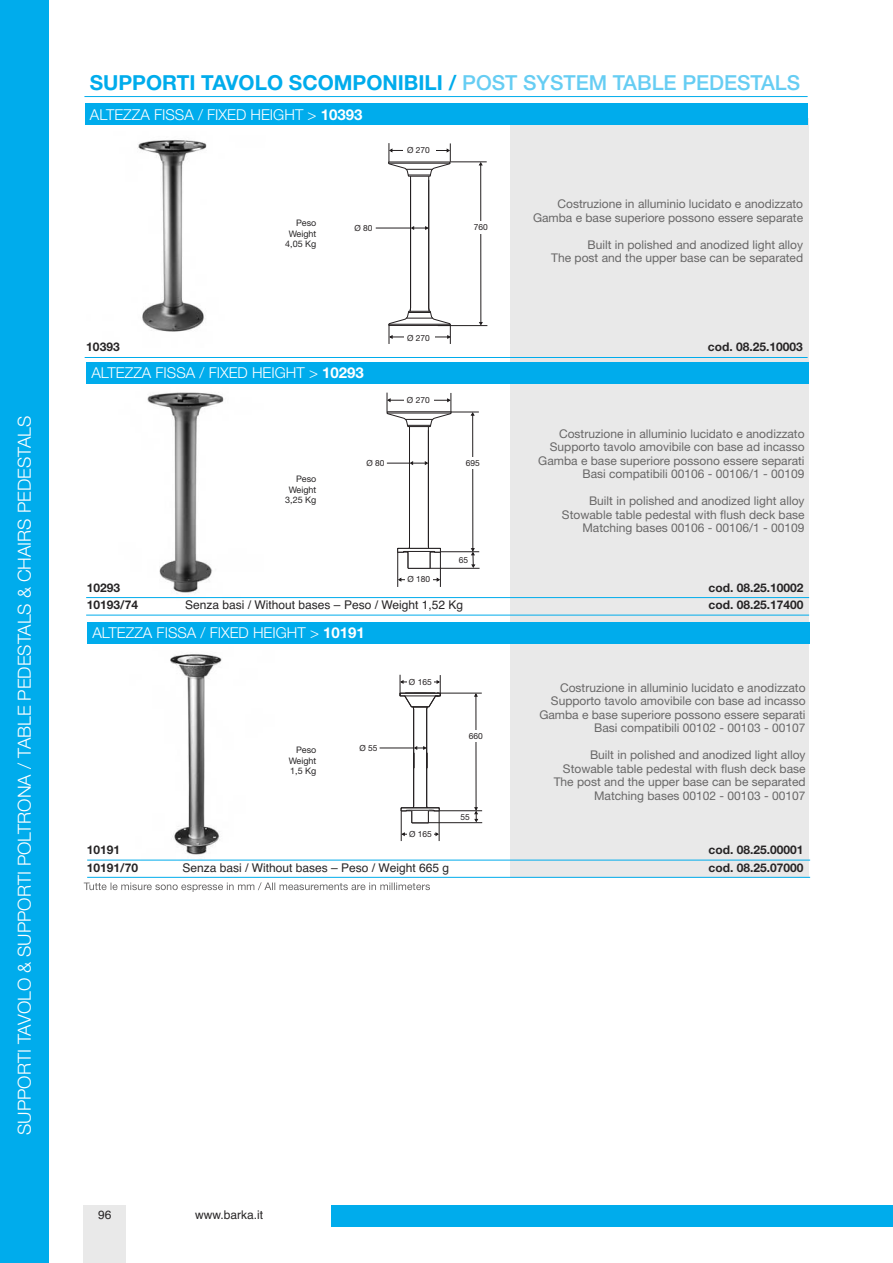
<style>
.page{position:relative;width:893px;height:1263px;background:#fff}
.page>*{position:absolute;margin:0;border:0;box-sizing:border-box;transform-origin:0 0}
.t1{font:700 20.7px "Helvetica Neue LT Std";color:#00acec}
.t2{font:300 18px "Helvetica Neue LT Std";color:#fff}
.t3{font:300 15px "Helvetica Neue LT Std";color:#fff}
.t4{font:12px/13.5px "Helvetica Neue LT Std";color:#686767;text-align:right}
.t5{font:700 12px "Helvetica Neue LT Std";color:#272526}
.t6{font:12px "Helvetica";color:#272526}
.t7{font:9px/10.5px "Helvetica Neue LT Std";color:#272526;text-align:right}
.t8{font:8.4px "Helvetica Neue";color:#231f20}
.s1{font-weight:500;color:#66cdf3}
.s2{font-weight:700}
</style>
<div class="page">
<div style="left:332px;top:1206px;width:561px;height:21px;background:#00acec"></div>
<div style="left:84px;top:1206px;width:42px;height:57px;background:#e9e9e9"></div>
<div style="left:0;top:0;width:48px;height:1263px;background:#00acec"></div>
<svg style="left:84px;top:883px;width:94px;height:7px"></svg>
<hr style="left:84px;top:96px;width:723px;height:1px;background:#00acec">
<img style="left:137px;top:140px;width:70px;height:192px">
<div style="left:510px;top:118px;width:298px;height:759px;background:#e9e9e9"></div>
<div style="left:85px;top:104px;width:722px;height:21px;background:#00acec"></div>
<hr style="left:85px;top:357px;width:722px;height:1px;background:#00acec">
<img style="left:89px;top:654px;width:202px;height:206px">
<div style="left:87px;top:622px;width:723px;height:21px;background:#00acec"></div>
<hr style="left:87px;top:877px;width:723px;height:1px;background:#00acec">
<hr style="left:87px;top:860px;width:723px;height:1px;background:#00acec">
<hr style="left:380px;top:748px;width:34px;height:1px;background:#231f20">
<hr style="left:476px;top:694px;width:1px;height:114px;background:#231f20">
<svg style="left:473px;top:692px;width:5px;height:6px"></svg>
<hr style="left:439px;top:810px;width:43px;height:1px;background:#231f20">
<hr style="left:440px;top:693px;width:42px;height:1px;background:#231f20">
<svg style="left:473px;top:806px;width:6px;height:18px"></svg>
<hr style="left:428px;top:822px;width:54px;height:1px;background:#231f20">
<div style="left:469px;top:730px;width:13px;height:12px;background:#fff"></div>
<svg style="left:399px;top:675px;width:42px;height:166px"></svg>
<hr style="left:405px;top:696px;width:33px;height:1px;background:#231f20">
<hr style="left:376px;top:228px;width:35px;height:1px;background:#231f20">
<hr style="left:480px;top:164px;width:1px;height:160px;background:#231f20">
<svg style="left:478px;top:161px;width:5px;height:6px"></svg>
<svg style="left:478px;top:321px;width:6px;height:6px"></svg>
<hr style="left:450px;top:162px;width:37px;height:1px;background:#231f20">
<hr style="left:438px;top:325px;width:49px;height:1px;background:#231f20">
<div style="left:475px;top:222px;width:13px;height:12px;background:#fff"></div>
<svg style="left:388px;top:143px;width:64px;height:201px"></svg>
<img style="left:86px;top:392px;width:199px;height:207px">
<div style="left:86px;top:363px;width:723px;height:21px;background:#00acec"></div>
<hr style="left:86px;top:615px;width:723px;height:1px;background:#00acec">
<hr style="left:86px;top:597px;width:723px;height:1px;background:#00acec">
<svg style="left:386px;top:393px;width:93px;height:194px"></svg>
<h2 class="t2" style="left:18px;top:1135px;width:721px;rotate:-90deg">SUPPORTI TAVOLO &amp; SUPPORTI POLTRONA / TABLE PEDESTALS &amp; CHAIRS PEDESTALS</h2>
<h1 class="t1" style="left:90px;top:75px;width:712px">SUPPORTI TAVOLO SCOMPONIBILI / <span class="s1">POST SYSTEM TABLE PEDESTALS</span></h1>
<p class="t3" style="left:90px;top:109px;width:274px">ALTEZZA FISSA / FIXED HEIGHT &gt; <span class="s2">10393</span></p>
<p class="t8" style="left:407px;top:145px;width:24px">Ø 270</p>
<p class="t7" style="left:285px;top:219px;width:33px">Peso<br>Weight<br>4,05 Kg</p>
<p class="t8" style="left:354px;top:223px;width:20px">Ø 80</p>
<p class="t8" style="left:474px;top:223px;width:16px">760</p>
<p class="t4" style="left:533px;top:199px;width:272px">Costruzione in alluminio lucidato e anodizzato<br>Gamba e base superiore possono essere separate</p>
<p class="t4" style="left:551px;top:239px;width:253px">Built in polished and anodized light alloy<br>The post and the upper base can be separated</p>
<p class="t8" style="left:407px;top:333px;width:24px">Ø 270</p>
<p class="t5" style="left:86px;top:343px;width:35px">10393</p>
<p class="t5" style="left:708px;top:343px;width:96px">cod. 08.25.10003</p>
<p class="t3" style="left:91px;top:368px;width:274px">ALTEZZA FISSA / FIXED HEIGHT &gt; <span class="s2">10293</span></p>
<p class="t8" style="left:407px;top:395px;width:24px">Ø 270</p>
<p class="t7" style="left:285px;top:475px;width:33px">Peso<br>Weight<br>3,25 Kg</p>
<p class="t8" style="left:366px;top:458px;width:20px">Ø 80</p>
<p class="t8" style="left:466px;top:458px;width:16px">695</p>
<p class="t8" style="left:459px;top:555px;width:11px">65</p>
<p class="t4" style="left:538px;top:428px;width:268px">Costruzione in alluminio lucidato e anodizzato Supporto tavolo amovibile con base ad incasso Gamba e base superiore possono essere separati Basi compatibili 00106 - 00106/1 - 00109</p>
<p class="t4" style="left:562px;top:496px;width:244px">Built in polished and anodized light alloy<br>Stowable table pedestal with flush deck base<br>Matching bases 00106 - 00106/1 - 00109</p>
<p class="t8" style="left:407px;top:575px;width:24px">Ø 180</p>
<p class="t5" style="left:87px;top:583px;width:35px">10293</p>
<p class="t5" style="left:708px;top:583px;width:96px">cod. 08.25.10002</p>
<p class="t5" style="left:87px;top:601px;width:53px">10193/74</p>
<p class="t6" style="left:185px;top:601px;width:279px">Senza basi / Without bases – Peso / Weight 1,52 Kg</p>
<p class="t5" style="left:708px;top:601px;width:96px">cod. 08.25.17400</p>
<p class="t3" style="left:92px;top:627px;width:274px">ALTEZZA FISSA / FIXED HEIGHT &gt; <span class="s2">10191</span></p>
<p class="t7" style="left:289px;top:746px;width:29px;text-align:justify;text-indent:7px">Peso Weight 1,5 Kg</p>
<p class="t8" style="left:360px;top:743px;width:20px">Ø 55</p>
<p class="t8" style="left:409px;top:677px;width:24px">Ø 165</p>
<p class="t8" style="left:469px;top:731px;width:16px">660</p>
<p class="t8" style="left:409px;top:829px;width:24px">Ø 165</p>
<p class="t8" style="left:460px;top:812px;width:11px">55</p>
<p class="t4" style="left:539px;top:682px;width:268px">Costruzione in alluminio lucidato e anodizzato Supporto tavolo amovibile con base ad incasso Gamba e base superiore possono essere separati Basi compatibili 00102 - 00103 - 00107</p>
<p class="t4" style="left:554px;top:750px;width:253px">Built in polished and anodized light alloy Stowable table pedestal with flush deck base The post and the upper base can be separated Matching bases 00102 - 00103 - 00107</p>
<p class="t5" style="left:87px;top:846px;width:35px">10191</p>
<p class="t5" style="left:708px;top:846px;width:96px">cod. 08.25.00001</p>
<p class="t5" style="left:87px;top:863px;width:53px">10191/70</p>
<p class="t6" style="left:182px;top:863px;width:268px">Senza basi / Without bases – Peso / Weight 665 g</p>
<p class="t5" style="left:708px;top:863px;width:96px">cod. 08.25.07000</p>
<p class="t6" style="left:98px;top:1210px;width:15px">96</p>
<p class="t6" style="left:195px;top:1210px;width:70px">www.barka.it</p>
</div>
